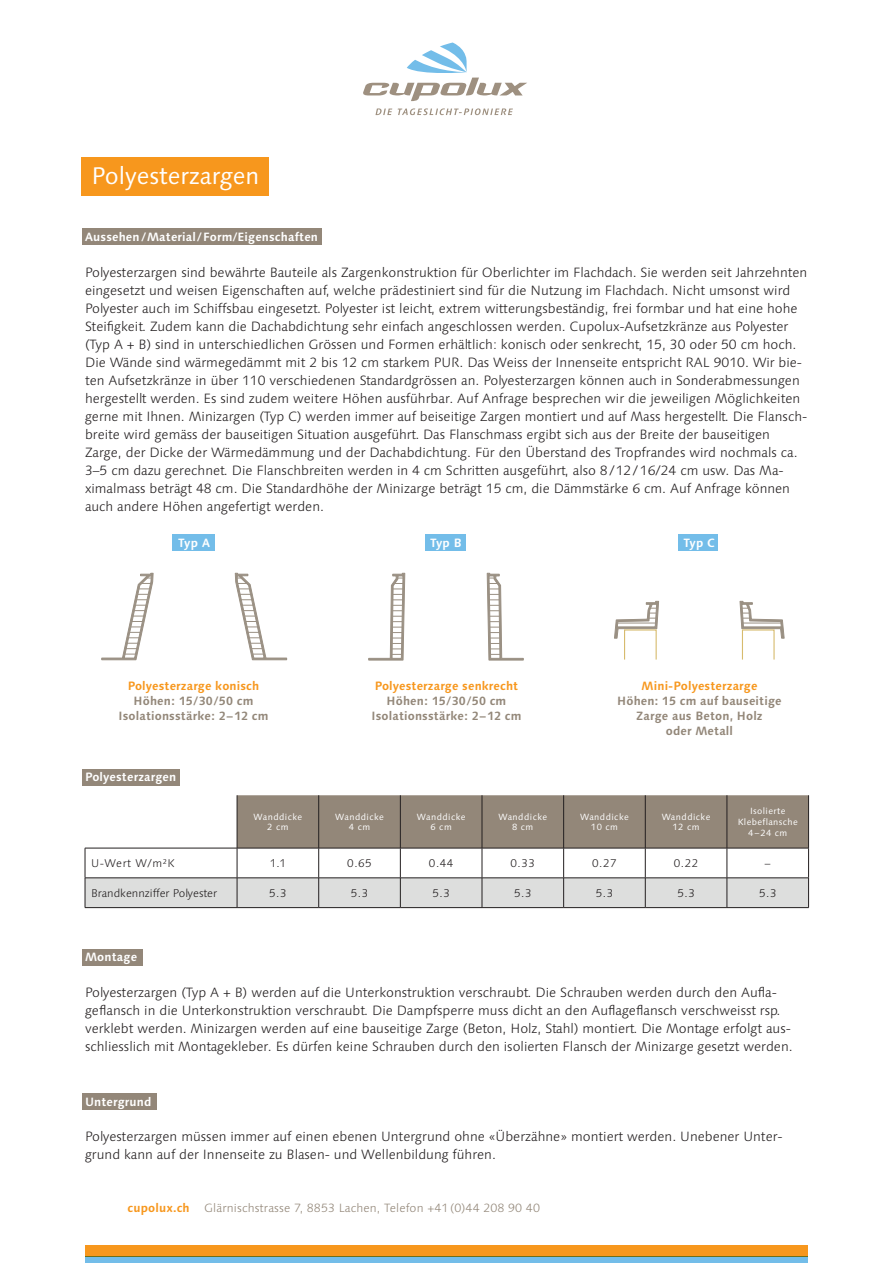
<style>
.page{position:relative;width:893px;height:1263px;background:#fff}
.page>*{position:absolute;margin:0;border:0;box-sizing:border-box;transform-origin:0 0}
.t1{font:24px "Linotype Syntax";color:#fff}
.t2{font:300 13.5px/18px "Linotype Syntax";color:#231f20}
.t3{font:700 12px/15px "Linotype Syntax";letter-spacing:.01em;color:#938779;text-align:center}
.t4{font:700 12px "Linotype Syntax";letter-spacing:.01em;color:#fff}
.t5{font:700 12px "Linotype Syntax";letter-spacing:.01em;color:#f7971d}
.t6{font:300 12px "Linotype Syntax";letter-spacing:.01em;color:#938779}
.t7{font:300 11.25px "Linotype Syntax";color:#231f20}
.t8{font:9px/10.5px "Linotype Syntax";letter-spacing:.05em;color:#fff;text-align:center}
.s1{font-weight:700;color:#f7971d}
</style>
<div class="page">
<div style="left:82px;top:228px;width:239px;height:17px;background:#938779"></div>
<div style="left:85px;top:1245px;width:723px;height:11px;background:#f7971d"></div>
<div style="left:85px;top:1256px;width:723px;height:7px;background:#73bde9"></div>
<div style="left:82px;top:157px;width:187px;height:39px;background:#f7971d"></div>
<div style="left:82px;top:1093px;width:74px;height:17px;background:#938779"></div>
<div style="left:82px;top:949px;width:60px;height:16px;background:#938779"></div>
<svg style="left:363px;top:43px;width:164px;height:58px"></svg>
<svg style="left:375px;top:108px;width:17px;height:7px"></svg>
<svg style="left:398px;top:108px;width:115px;height:7px"></svg>
<div style="left:82px;top:769px;width:98px;height:16px;background:#938779"></div>
<svg style="left:85px;top:795px;width:642px;height:82px"></svg>
<div style="left:238px;top:795px;width:570px;height:53px;background:#938779"></div>
<hr style="left:237px;top:795px;width:1px;height:53px;background:#231f20">
<hr style="left:318px;top:795px;width:1px;height:53px;background:#231f20">
<hr style="left:400px;top:795px;width:1px;height:53px;background:#231f20">
<hr style="left:482px;top:795px;width:1px;height:53px;background:#231f20">
<hr style="left:563px;top:795px;width:1px;height:53px;background:#231f20">
<hr style="left:645px;top:795px;width:1px;height:53px;background:#231f20">
<hr style="left:85px;top:848px;width:152px;height:1px;background:#231f20">
<hr style="left:237px;top:848px;width:82px;height:1px;background:#231f20">
<hr style="left:237px;top:848px;width:1px;height:30px;background:#231f20">
<hr style="left:319px;top:848px;width:81px;height:1px;background:#231f20">
<hr style="left:318px;top:848px;width:1px;height:30px;background:#231f20">
<hr style="left:400px;top:848px;width:82px;height:1px;background:#231f20">
<hr style="left:400px;top:848px;width:1px;height:30px;background:#231f20">
<hr style="left:482px;top:848px;width:82px;height:1px;background:#231f20">
<hr style="left:482px;top:848px;width:1px;height:30px;background:#231f20">
<hr style="left:564px;top:848px;width:81px;height:1px;background:#231f20">
<hr style="left:563px;top:848px;width:1px;height:30px;background:#231f20">
<hr style="left:645px;top:848px;width:82px;height:1px;background:#231f20">
<hr style="left:645px;top:848px;width:1px;height:30px;background:#231f20">
<hr style="left:727px;top:848px;width:82px;height:1px;background:#231f20">
<hr style="left:85px;top:877px;width:152px;height:1px;background:#231f20">
<hr style="left:237px;top:877px;width:82px;height:1px;background:#231f20">
<hr style="left:319px;top:877px;width:81px;height:1px;background:#231f20">
<hr style="left:400px;top:877px;width:82px;height:1px;background:#231f20">
<hr style="left:482px;top:877px;width:82px;height:1px;background:#231f20">
<hr style="left:564px;top:877px;width:81px;height:1px;background:#231f20">
<hr style="left:645px;top:877px;width:82px;height:1px;background:#231f20">
<hr style="left:727px;top:877px;width:82px;height:1px;background:#231f20">
<hr style="left:85px;top:848px;width:1px;height:30px;background:#231f20">
<hr style="left:727px;top:795px;width:1px;height:53px;background:#231f20">
<hr style="left:808px;top:795px;width:1px;height:53px;background:#231f20">
<hr style="left:727px;top:848px;width:1px;height:30px;background:#231f20">
<hr style="left:808px;top:848px;width:1px;height:30px;background:#231f20">
<svg style="left:85px;top:878px;width:724px;height:30px;background:#d3d3d3"></svg>
<svg style="left:101px;top:573px;width:53px;height:87px"></svg>
<svg style="left:235px;top:573px;width:52px;height:87px"></svg>
<div style="left:173px;top:534px;width:42px;height:17px;background:#73bde9"></div>
<svg style="left:368px;top:573px;width:37px;height:87px"></svg>
<svg style="left:487px;top:573px;width:37px;height:87px"></svg>
<div style="left:425px;top:534px;width:41px;height:17px;background:#73bde9"></div>
<svg style="left:739px;top:601px;width:46px;height:42px"></svg>
<hr style="left:743px;top:623px;width:38px;height:1px;background:#9a9083">
<svg style="left:614px;top:601px;width:45px;height:38px"></svg>
<hr style="left:618px;top:623px;width:37px;height:1px;background:#9a9083">
<div style="left:624px;top:629px;width:33px;height:31px;border:1px solid #d7bb6e"></div>
<div style="left:742px;top:629px;width:33px;height:31px;border:1px solid #d7bb6e"></div>
<div style="left:678px;top:534px;width:40px;height:17px;background:#73bde9"></div>
<h1 class="t1" style="left:92px;top:162px;width:169px">Polyesterzargen</h1>
<p class="t4" style="left:85px;top:229px;width:234px">Aussehen/Material/Form/Eigenschaften</p>
<p class="t2" style="left:85px;top:263px;width:724px">Polyesterzargen sind bewährte Bauteile als Zargenkonstruktion für Oberlichter im Flachdach. Sie werden seit Jahrzehnten eingesetzt und weisen Eigenschaften auf, welche prädestiniert sind für die Nutzung im Flachdach. Nicht umsonst wird Polyester auch im Schiffsbau eingesetzt. Polyester ist leicht, extrem witterungsbeständig, frei formbar und hat eine hohe Steifigkeit. Zudem kann die Dachabdichtung sehr einfach angeschlossen werden. Cupolux-Aufsetzkränze aus Polyester (Typ A + B) sind in unterschiedlichen Grössen und Formen erhältlich: konisch oder senkrecht, 15, 30 oder 50 cm hoch.<br>Die Wände sind wärmegedämmt mit 2 bis 12 cm starkem PUR. Das Weiss der Innenseite entspricht RAL 9010. Wir bie&shy;ten Aufsetzkränze in über 110 verschiedenen Standardgrössen an. Polyesterzargen können auch in Sonderabmessungen hergestellt werden. Es sind zudem weitere Höhen ausführbar. Auf Anfrage besprechen wir die jeweiligen Möglichkeiten gerne mit Ihnen. Minizargen (Typ C) werden immer auf beiseitige Zargen montiert und auf Mass hergestellt. Die Flansch&shy;breite wird gemäss der bauseitigen Situation ausgeführt. Das Flanschmass ergibt sich aus der Breite der bauseitigen Zarge, der Dicke der Wärmedämmung und der Dachabdichtung. Für den Überstand des Tropfrandes wird nochmals ca.<br>3–5 cm dazu gerechnet. Die Flanschbreiten werden in 4 cm Schritten ausgeführt, also 8/12/16/24 cm usw. Das Ma&shy;ximalmass beträgt 48 cm. Die Standardhöhe der Minizarge beträgt 15 cm, die Dämmstärke 6 cm. Auf Anfrage können auch andere Höhen angefertigt werden.</p>
<p class="t4" style="left:178px;top:535px;width:33px">Typ A</p>
<p class="t4" style="left:430px;top:535px;width:33px">Typ B</p>
<p class="t4" style="left:683px;top:535px;width:33px">Typ C</p>
<p class="t5" style="left:128px;top:678px;width:133px">Polyesterzarge konisch</p>
<p class="t3" style="left:119px;top:693px;width:151px">Höhen: 15/30/50 cm<br>Isolationsstärke: 2–12 cm</p>
<p class="t4" style="left:85px;top:769px;width:93px">Polyesterzargen</p>
<p class="t5" style="left:375px;top:678px;width:145px">Polyesterzarge senkrecht</p>
<p class="t3" style="left:371px;top:693px;width:151px">Höhen: 15/30/50 cm<br>Isolationsstärke: 2–12 cm</p>
<p class="t5" style="left:641px;top:678px;width:117px">Mini-Polyesterzarge</p>
<p class="t3" style="left:617px;top:693px;width:166px">Höhen: 15 cm auf bauseitige<br>Zarge aus Beton, Holz<br>oder Metall</p>
<p class="t8" style="left:253px;top:811px;width:50px">Wanddicke<br>2 cm</p>
<p class="t8" style="left:335px;top:811px;width:50px">Wanddicke<br>4 cm</p>
<p class="t8" style="left:417px;top:811px;width:50px">Wanddicke<br>6 cm</p>
<p class="t8" style="left:498px;top:811px;width:50px">Wanddicke<br>8 cm</p>
<p class="t8" style="left:580px;top:811px;width:50px">Wanddicke<br>10 cm</p>
<p class="t8" style="left:662px;top:811px;width:50px">Wanddicke<br>12 cm</p>
<p class="t8" style="left:738px;top:806px;width:62px">Isolierte<br>Klebeflansche<br>4–24 cm</p>
<p class="t7" style="left:91px;top:857px;width:85px">U-Wert W/m²K</p>
<p class="t7" style="left:270px;top:857px;width:18px">1.1</p>
<p class="t7" style="left:347px;top:857px;width:26px">0.65</p>
<p class="t7" style="left:429px;top:857px;width:26px">0.44</p>
<p class="t7" style="left:511px;top:857px;width:26px">0.33</p>
<p class="t7" style="left:592px;top:857px;width:26px">0.27</p>
<p class="t7" style="left:674px;top:857px;width:26px">0.22</p>
<p class="t7" style="left:765px;top:857px;width:7px">–</p>
<p class="t7" style="left:91px;top:886px;width:128px">Brandkennziffer Polyester</p>
<p class="t7" style="left:269px;top:886px;width:19px">5.3</p>
<p class="t7" style="left:351px;top:886px;width:19px">5.3</p>
<p class="t7" style="left:432px;top:886px;width:19px">5.3</p>
<p class="t7" style="left:514px;top:886px;width:19px">5.3</p>
<p class="t7" style="left:596px;top:886px;width:19px">5.3</p>
<p class="t7" style="left:677px;top:886px;width:19px">5.3</p>
<p class="t7" style="left:759px;top:886px;width:19px">5.3</p>
<p class="t4" style="left:85px;top:949px;width:54px">Montage</p>
<p class="t2" style="left:85px;top:983px;width:709px">Polyesterzargen (Typ A + B) werden auf die Unterkonstruktion verschraubt. Die Schrauben werden durch den Aufla&shy;geflansch in die Unterkonstruktion verschraubt. Die Dampfsperre muss dicht an den Auflageflansch verschweisst rsp. verklebt werden. Minizargen werden auf eine bauseitige Zarge (Beton, Holz, Stahl) montiert. Die Montage erfolgt aus&shy;schliesslich mit Montagekleber. Es dürfen keine Schrauben durch den isolierten Flansch der Minizarge gesetzt werden.</p>
<p class="t4" style="left:85px;top:1094px;width:68px">Untergrund</p>
<p class="t2" style="left:85px;top:1127px;width:699px">Polyesterzargen müssen immer auf einen ebenen Untergrund ohne «Überzähne» montiert werden. Unebener Unter&shy;grund kann auf der Innenseite zu Blasen- und Wellenbildung führen.</p>
<p class="t6" style="left:128px;top:1201px;width:414px"><span class="s1">cupolux.ch</span> Glärnischstrasse 7, 8853 Lachen, Telefon +41 (0)44 208 90 40</p>
</div>
